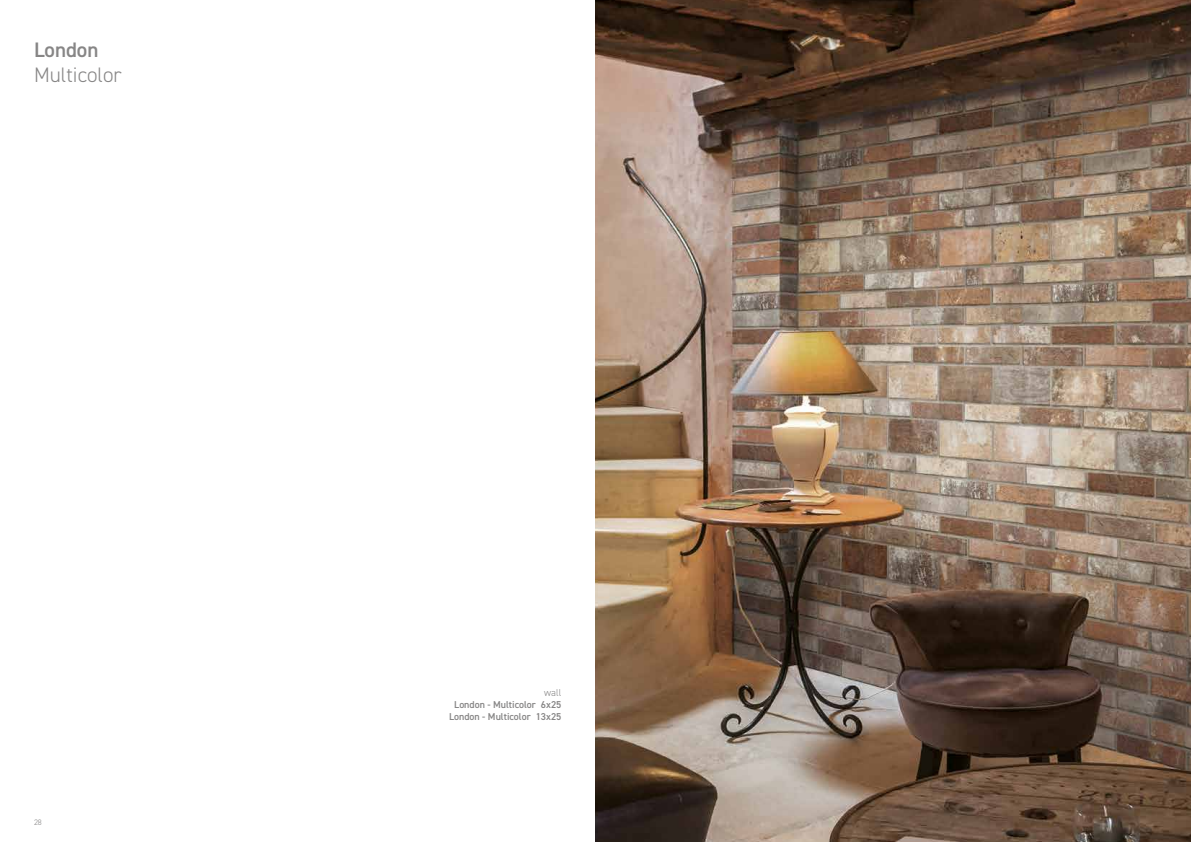
<style>
.page{position:relative;width:1191px;height:842px;background:#fff}
.page>*{position:absolute;margin:0;border:0;box-sizing:border-box;transform-origin:0 0}
.t1{font:300 21px "DIN2014";color:#878686}
.t2{font:600 21px "DIN2014";color:#878686}
.t3{font:600 10px/12px "DIN2014";color:#878686;text-align:center}
.t4{font:300 10px "DIN2014";color:#878686}
.t5{font:300 8px "DIN2014";color:#878686}
</style>
<div class="page">
<img style="left:595px;top:0;width:596px;height:842px">
<h1 class="t2" style="left:34px;top:36px;width:66px">London</h1>
<h1 class="t1" style="left:34px;top:62px;width:89px">Multicolor</h1>
<p class="t5" style="left:34px;top:817px;width:9px">28</p>
<p class="t4" style="left:544px;top:686px;width:19px">wall</p>
<p class="t3" style="left:449px;top:698px;width:114px">London - Multicolor 6x25<br>London - Multicolor 13x25</p>
</div>
